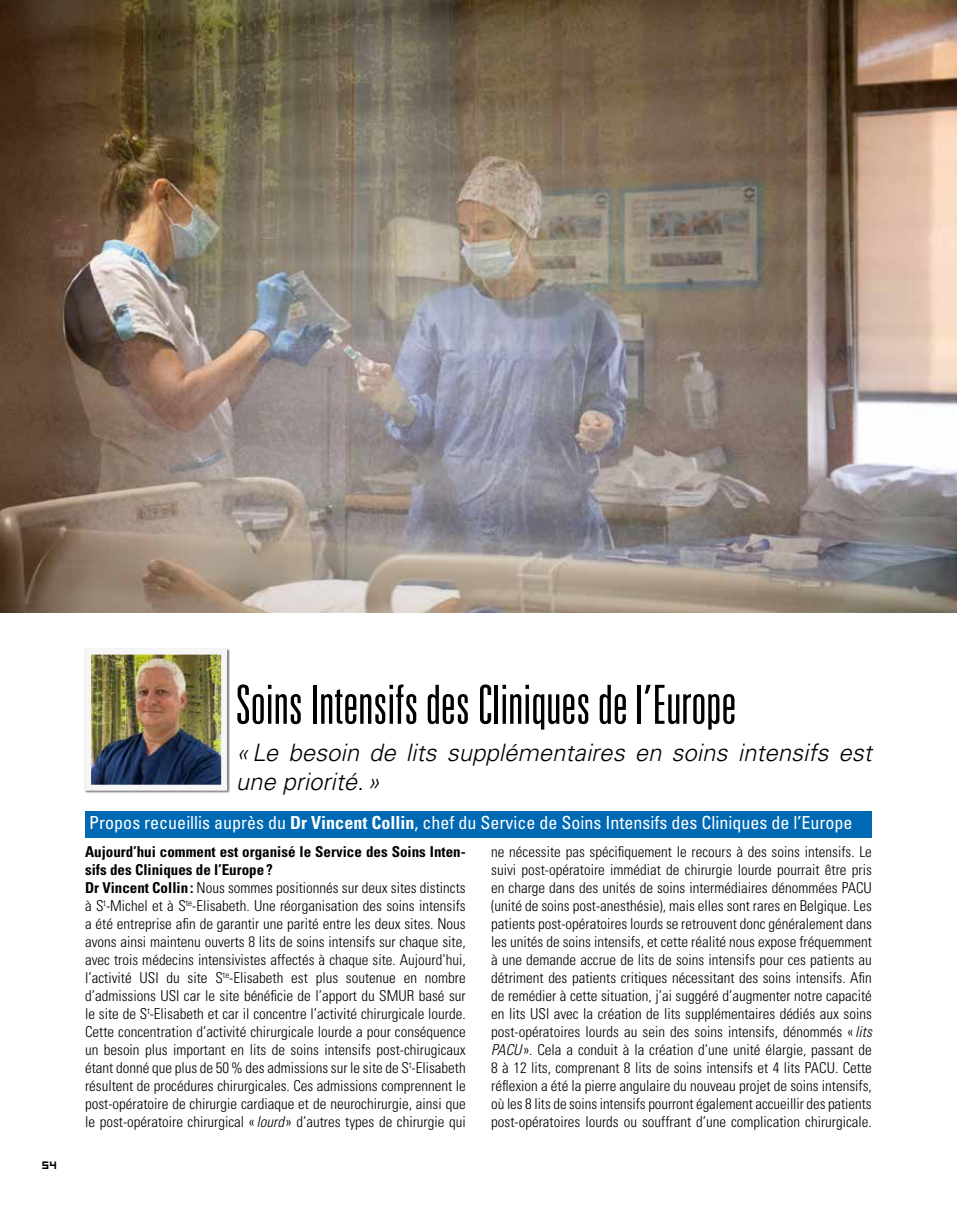
<style>
.page{position:relative;width:957px;height:1212px;background:#fff}
.page>*{position:absolute;margin:0;border:0;box-sizing:border-box;transform-origin:0 0}
.t1{font:300 ultra-condensed 54px "Univers LT Std";color:#000}
.t2{font:italic 300 24px/28.8px "Univers LT Std";color:#000}
.t3{font:condensed 18px "Univers LT Std";color:#fff}
.t4{font:300 condensed 15px/18px "Univers LT Std";color:#000}
.t5{font:12px "Hooge 0555";color:#000}
.s1{font-weight:700}
.s2{font-style:italic}
</style>
<div class="page">
<img style="left:0;top:0;width:957px;height:612px">
<div style="left:85px;top:811px;width:787px;height:27px;background:#0069b4"></div>
<div style="left:84px;top:648px;width:146px;height:146px;background:#000;opacity:.6"></div>
<img style="left:92px;top:656px;width:128px;height:128px">
<div style="left:85px;top:649px;width:142px;height:142px;border:6px solid #f6f6f6"></div>
<p class="t5" style="left:43px;top:1157px;width:16px">54</p>
<h1 class="t1" style="left:236px;top:676px;width:502px">Soins Intensifs des Cliniques de l’Europe</h1>
<h2 class="t2" style="left:236px;top:738px;width:637px">«Le besoin de lits supplémentaires en soins intensifs est une priorité.»</h2>
<p class="t3" style="left:89px;top:811px;width:764px">Propos recueillis auprès du <span class="s1">Dr Vincent Collin</span>, chef du Service de Soins Intensifs des Cliniques de l’Europe</p>
<p class="t4" style="left:85px;top:842px;width:382px"><span class="s1">Aujourd’hui comment est organisé le Service des Soins Inten&shy;sifs des Cliniques de l’Europe?<br>Dr Vincent Collin :</span> Nous sommes positionnés sur deux sites distincts à S<sup>t</sup>-Michel et à S<sup>te</sup>-Elisabeth. Une réorganisation des soins intensifs a été entreprise afin de garantir une parité entre les deux sites. Nous avons ainsi maintenu ouverts 8 lits de soins intensifs sur chaque site, avec trois médecins intensivistes affectés à chaque site. Aujourd’hui, l’activité USI du site S<sup>te</sup>-Elisabeth est plus soutenue en nombre d’admissions USI car le site bénéficie de l’apport du SMUR basé sur le site de S<sup>t</sup>-Elisabeth et car il concentre l’activité chirurgicale lourde.<br>Cette concentration d’activité chirurgicale lourde a pour conséquence un besoin plus important en lits de soins intensifs post-chirugicaux étant donné que plus de 50% des admissions sur le site de S<sup>t</sup>-Elisabeth résultent de procédures chirurgicales. Ces admissions comprennent le post-opératoire de chirurgie cardiaque et de neurochirurgie, ainsi que le post-opératoire chirurgical «<span class="s2">lourd</span> » d’autres types de chirurgie qui</p>
<p class="t4" style="left:491px;top:842px;width:382px;text-align:justify">ne nécessite pas spécifiquement le recours à des soins intensifs. Le suivi post-opératoire immédiat de chirurgie lourde pourrait être pris en charge dans des unités de soins intermédiaires dénommées PACU (unité de soins post-anesthésie), mais elles sont rares en Belgique. Les patients post-opératoires lourds se retrouvent donc généralement dans les unités de soins intensifs, et cette réalité nous expose fréquemment à une demande accrue de lits de soins intensifs pour ces patients au détriment des patients critiques nécessitant des soins intensifs. Afin de remédier à cette situation, j’ai suggéré d’augmenter notre capacité en lits USI avec la création de lits supplémentaires dédiés aux soins post-opératoires lourds au sein des soins intensifs, dénommés «<span class="s2">lits PACU</span>». Cela a conduit à la création d’une unité élargie, passant de 8 à 12 lits, comprenant 8 lits de soins intensifs et 4 lits PACU. Cette réflexion a été la pierre angulaire du nouveau projet de soins intensifs, où les 8 lits de soins intensifs pourront également accueillir des patients post-opératoires lourds ou souffrant d’une complication chirurgicale.</p>
</div>
